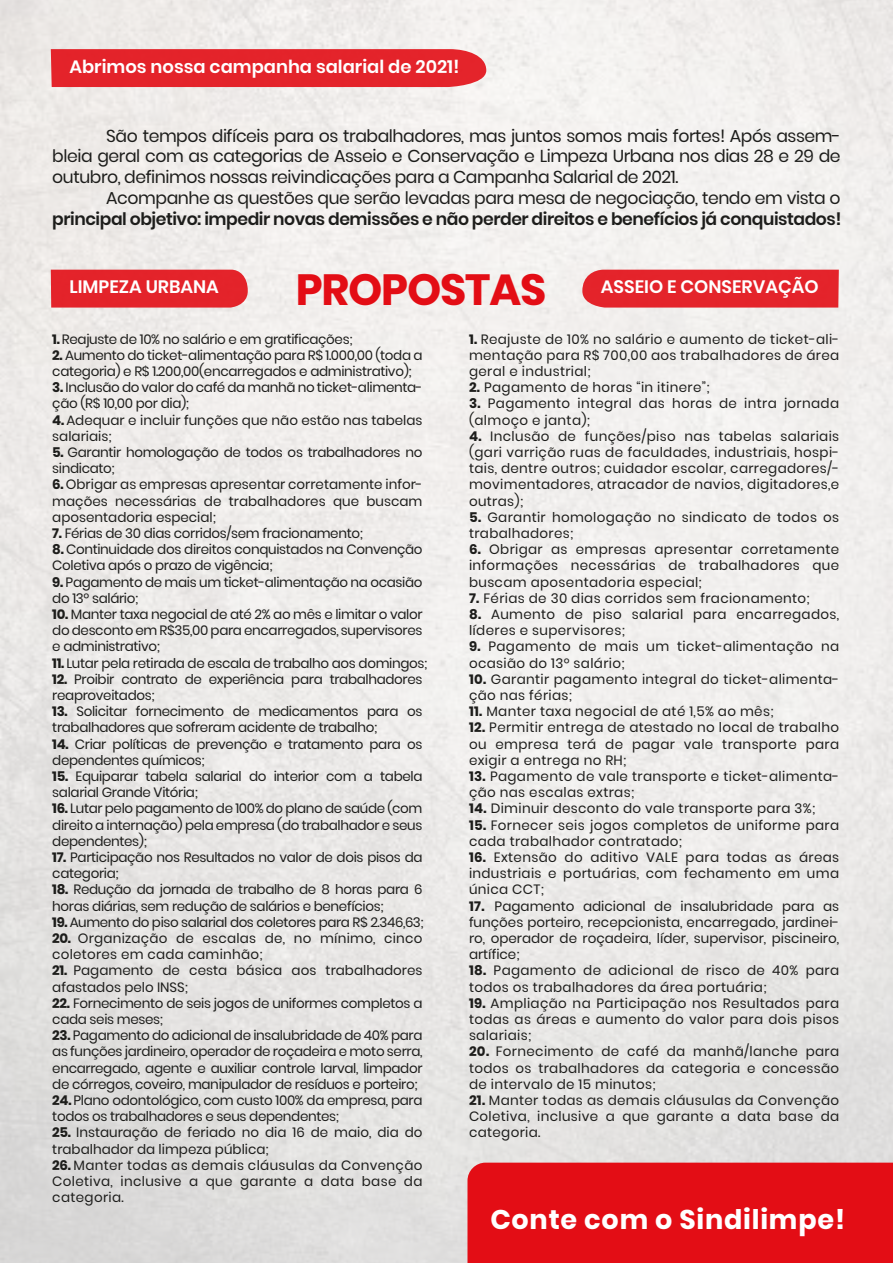
<style>
.page{position:relative;width:893px;height:1263px;background:#fff}
.page>*{position:absolute;margin:0;border:0;box-sizing:border-box;transform-origin:0 0}
.t1{font:700 43.5px "Poppins";letter-spacing:-.025em;color:#e30d15}
.t2{font:700 27px "Poppins";letter-spacing:.03em;color:#fff}
.t3{font:600 18px "Poppins";color:#fff}
.t4{font:17.25px/20.7px "Poppins";letter-spacing:-.025em;color:#1d1d1b;text-align:justify}
.t5{font:600 17.25px "Poppins";letter-spacing:-.025em;color:#1d1d1b}
.t6{font:13.5px/16.2px "Poppins";color:#1d1d1b;text-align:justify}
.t7{font:13.5px/16.2px "Poppins";letter-spacing:-.025em;color:#1d1d1b}
.t8{font:13.5px/16.2px "Poppins";letter-spacing:.025em;color:#1d1d1b}
.t9{font:13.5px/16.2px "Poppins";letter-spacing:.02em;color:#1d1d1b}
.t10{font:13.5px "Poppins";letter-spacing:-.03em;color:#1d1d1b}
.s1{font-weight:700}
</style>
<div class="page">
<div style="left:51px;top:49px;width:435px;height:38px;background:#e4232a"></div>
<div style="left:51px;top:270px;width:197px;height:38px;background:#e4232a"></div>
<div style="left:582px;top:270px;width:257px;height:38px;background:#e4242b"></div>
<div style="left:467px;top:1162px;width:426px;height:101px;background:#e30d15"></div>
<h3 class="t3" style="left:69px;top:56px;width:392px">Abrimos nossa campanha salarial de 2021!</h3>
<p class="t4" style="left:52px;top:125px;width:790px;text-indent:54px">São tempos difíceis para os trabalhadores, mas juntos somos mais fortes! Após assem&shy;bleia geral com as categorias de Asseio e Conservação e Limpeza Urbana nos dias 28 e 29 de outubro, definimos nossas reivindicações para a Campanha Salarial de 2021.</p>
<p class="t4" style="left:106px;top:188px;width:736px">Acompanhe as questões que serão levadas para mesa de negociação, tendo em vista o</p>
<p class="t5" style="left:52px;top:209px;width:791px">principal objetivo: impedir novas demissões e não perder direitos e benefícios já conquistados!</p>
<h1 class="t1" style="left:296px;top:264px;width:252px">PROPOSTAS</h1>
<h3 class="t3" style="left:69px;top:277px;width:151px">LIMPEZA URBANA</h3>
<h3 class="t3" style="left:601px;top:277px;width:219px">ASSEIO E CONSERVAÇÃO</h3>
<p class="t7" style="left:52px;top:331px;width:302px"><span class="s1">1.</span> Reajuste de 10% no salário e em gratificações;</p>
<p class="t7" style="left:52px;top:347px;width:372px"><span class="s1">2.</span> Aumento do ticket-alimentação para R$ 1.000,00 (toda a categoria) e R$ 1.200,00(encarregados e administrativo);</p>
<p class="t7" style="left:52px;top:379px;width:372px"><span class="s1">3.</span> Inclusão do valor do café da manhã no ticket-alimenta&shy;ção (R$ 10,00 por dia);</p>
<p class="t6" style="left:52px;top:412px;width:372px"><span class="s1">4.</span> Adequar e incluir funções que não estão nas tabelas salariais;</p>
<p class="t7" style="left:52px;top:444px;width:372px"><span class="s1">5.</span> Garantir homologação de todos os trabalhadores no sindicato;</p>
<p class="t6" style="left:52px;top:477px;width:372px"><span class="s1">6.</span> Obrigar as empresas apresentar corretamente infor&shy;mações necessárias de trabalhadores que buscam aposentadoria especial;</p>
<p class="t7" style="left:52px;top:525px;width:312px"><span class="s1">7.</span> Férias de 30 dias corridos/sem fracionamento;</p>
<p class="t7" style="left:52px;top:541px;width:372px"><span class="s1">8.</span> Continuidade dos direitos conquistados na Convenção<br>Coletiva após o prazo de vigência;</p>
<p class="t7" style="left:52px;top:574px;width:372px"><span class="s1">9.</span> Pagamento de mais um ticket-alimentação na ocasião do 13º salário;</p>
<p class="t6" style="left:52px;top:606px;width:372px"><span class="s1">10.</span> Manter taxa negocial de até 2% ao mês e limitar o valor do desconto em R$35,00 para encarregados, supervisores e administrativo;</p>
<p class="t7" style="left:52px;top:655px;width:377px"><span class="s1">11.</span> Lutar pela retirada de escala de trabalho aos domingos;</p>
<p class="t7" style="left:52px;top:671px;width:372px"><span class="s1">12.</span> Proibir contrato de experiência para trabalhadores reaproveitados;</p>
<p class="t7" style="left:52px;top:703px;width:372px"><span class="s1">13.</span> Solicitar fornecimento de medicamentos para os trabalhadores que sofreram acidente de trabalho;</p>
<p class="t7" style="left:52px;top:736px;width:372px"><span class="s1">14.</span> Criar políticas de prevenção e tratamento para os dependentes químicos;</p>
<p class="t7" style="left:52px;top:768px;width:372px"><span class="s1">15.</span> Equiparar tabela salarial do interior com a tabela salarial Grande Vitória;</p>
<p class="t6" style="left:52px;top:801px;width:372px"><span class="s1">16.</span> Lutar pelo pagamento de 100% do plano de saúde (com direito a internação) pela empresa (do trabalhador e seus dependentes);</p>
<p class="t7" style="left:52px;top:849px;width:372px"><span class="s1">17.</span> Participação nos Resultados no valor de dois pisos da categoria;</p>
<p class="t7" style="left:52px;top:882px;width:372px"><span class="s1">18.</span> Redução da jornada de trabalho de 8 horas para 6 horas diárias, sem redução de salários e benefícios;</p>
<p class="t10" style="left:52px;top:914px;width:373px"><span class="s1">19.</span> Aumento do piso salarial dos coletores para R$ 2.346,63;</p>
<p class="t9" style="left:52px;top:930px;width:372px"><span class="s1">20.</span> Organização de escalas de, no mínimo, cinco coletores em cada caminhão;</p>
<p class="t6" style="left:52px;top:963px;width:372px"><span class="s1">21.</span> Pagamento de cesta básica aos trabalhadores afastados pelo INSS;</p>
<p class="t7" style="left:52px;top:995px;width:372px"><span class="s1">22.</span> Fornecimento de seis jogos de uniformes completos a cada seis meses;</p>
<p class="t6" style="left:52px;top:1027px;width:372px"><span class="s1">23.</span> Pagamento do adicional de insalubridade de 40% para as funções jardineiro, operador de roçadeira e moto serra, encarregado, agente e auxiliar controle larval, limpador de córregos, coveiro, manipulador de resíduos e porteiro;</p>
<p class="t7" style="left:52px;top:1092px;width:372px"><span class="s1">24.</span> Plano odontológico, com custo 100% da empresa, para todos os trabalhadores e seus dependentes;</p>
<p class="t6" style="left:52px;top:1125px;width:372px"><span class="s1">25.</span> Instauração de feriado no dia 16 de maio, dia do trabalhador da limpeza pública;</p>
<p class="t6" style="left:52px;top:1157px;width:372px"><span class="s1">26.</span> Manter todas as demais cláusulas da Convenção Coletiva, inclusive a que garante a data base da categoria.</p>
<p class="t6" style="left:469px;top:331px;width:372px"><span class="s1">1.</span> Reajuste de 10% no salário e aumento de ticket-ali&shy;mentação para R$ 700,00 aos trabalhadores de área geral e industrial;</p>
<p class="t8" style="left:469px;top:379px;width:242px"><span class="s1">2.</span> Pagamento de horas “in itinere”;</p>
<p class="t8" style="left:469px;top:396px;width:372px"><span class="s1">3.</span> Pagamento integral das horas de intra jornada (almoço e janta);</p>
<p class="t6" style="left:469px;top:428px;width:372px"><span class="s1">4.</span> Inclusão de funções/piso nas tabelas salariais (gari varrição ruas de faculdades, industriais, hospi&shy;tais, dentre outros; cuidador escolar, carregadores/- movimentadores, atracador de navios, digitadores,e outras);</p>
<p class="t8" style="left:469px;top:509px;width:372px"><span class="s1">5.</span> Garantir homologação no sindicato de todos os trabalhadores;</p>
<p class="t6" style="left:469px;top:541px;width:372px"><span class="s1">6.</span> Obrigar as empresas apresentar corretamente informações necessárias de trabalhadores que buscam aposentadoria especial;</p>
<p class="t8" style="left:469px;top:590px;width:342px"><span class="s1">7.</span> Férias de 30 dias corridos sem fracionamento;</p>
<p class="t8" style="left:469px;top:606px;width:372px"><span class="s1">8.</span> Aumento de piso salarial para encarregados, líderes e supervisores;</p>
<p class="t8" style="left:469px;top:639px;width:372px"><span class="s1">9.</span> Pagamento de mais um ticket-alimentação na ocasião do 13º salário;</p>
<p class="t8" style="left:469px;top:671px;width:372px"><span class="s1">10.</span> Garantir pagamento integral do ticket-alimenta&shy;ção nas férias;</p>
<p class="t8" style="left:469px;top:703px;width:306px"><span class="s1">11.</span> Manter taxa negocial de até 1,5% ao mês;</p>
<p class="t6" style="left:469px;top:720px;width:372px"><span class="s1">12.</span> Permitir entrega de atestado no local de trabalho ou empresa terá de pagar vale transporte para exigir a entrega no RH;</p>
<p class="t8" style="left:469px;top:768px;width:372px"><span class="s1">13.</span> Pagamento de vale transporte e ticket-alimenta&shy;ção nas escalas extras;</p>
<p class="t8" style="left:469px;top:801px;width:348px"><span class="s1">14.</span> Diminuir desconto do vale transporte para 3%;</p>
<p class="t8" style="left:469px;top:817px;width:372px"><span class="s1">15.</span> Fornecer seis jogos completos de uniforme para cada trabalhador contratado;</p>
<p class="t6" style="left:469px;top:849px;width:372px"><span class="s1">16.</span> Extensão do aditivo VALE para todas as áreas industriais e portuárias, com fechamento em uma única CCT;</p>
<p class="t6" style="left:469px;top:898px;width:372px"><span class="s1">17.</span> Pagamento adicional de insalubridade para as funções porteiro, recepcionista, encarregado, jardinei&shy;ro, operador de roçadeira, líder, supervisor, piscineiro, artífice;</p>
<p class="t8" style="left:469px;top:963px;width:372px"><span class="s1">18.</span> Pagamento de adicional de risco de 40% para todos os trabalhadores da área portuária;</p>
<p class="t6" style="left:469px;top:995px;width:372px"><span class="s1">19.</span> Ampliação na Participação nos Resultados para todas as áreas e aumento do valor para dois pisos salariais;</p>
<p class="t6" style="left:469px;top:1044px;width:372px"><span class="s1">20.</span> Fornecimento de café da manhã/lanche para todos os trabalhadores da categoria e concessão de intervalo de 15 minutos;</p>
<p class="t6" style="left:469px;top:1092px;width:372px"><span class="s1">21.</span> Manter todas as demais cláusulas da Convenção Coletiva, inclusive a que garante a data base da categoria.</p>
<h2 class="t2" style="left:490px;top:1204px;width:356px">Conte com o Sindilimpe!</h2>
</div>
